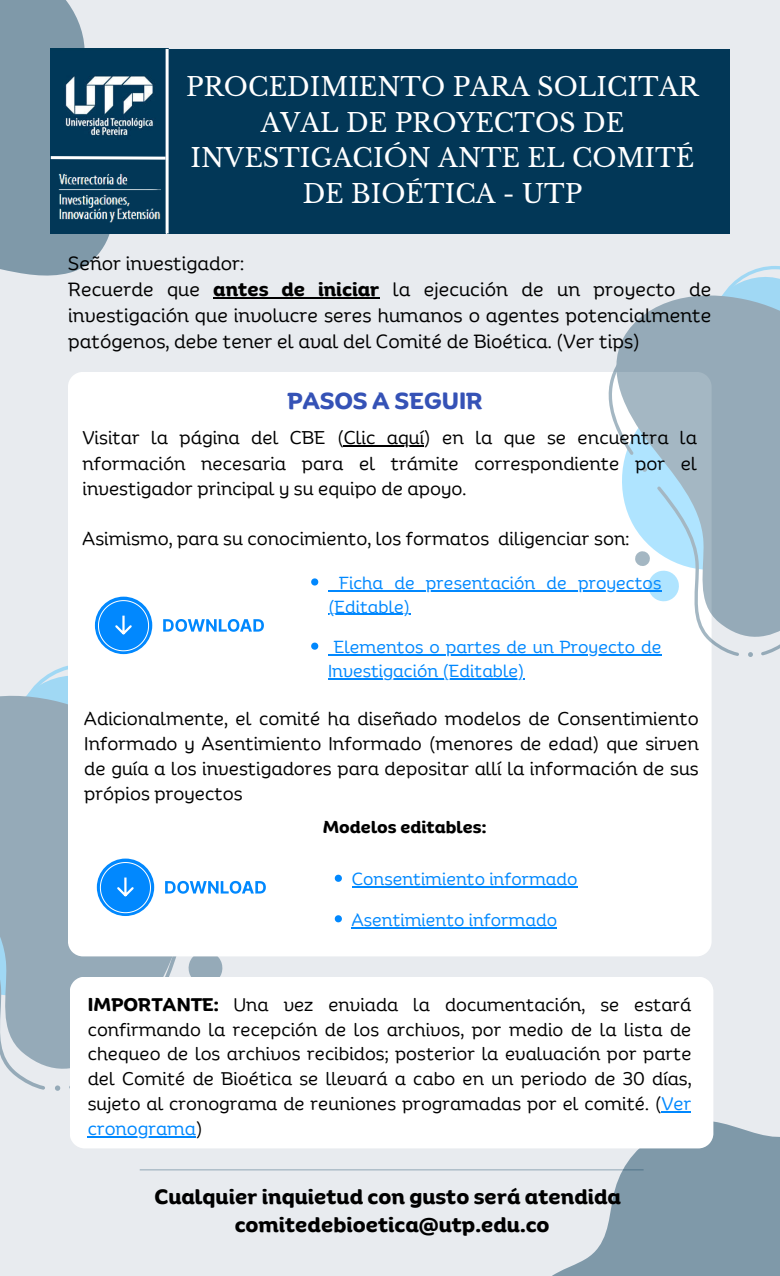
<style>
.page{position:relative;width:780px;height:1276px;background:#e8ebef}
.page>*{position:absolute;margin:0;border:0;box-sizing:border-box;transform-origin:0 0}
.t1{font:25.55px/35.6px "Libre Baskerville";color:#fff;text-align:center}
.t2{font:700 22.55px "Binate Display";color:#3552b6}
.t3{font:700 20.2px/28.1px "Binate Display";color:#000;text-align:center}
.t4{font:18.6px/25.9px "Binate Display";color:#000;text-align:justify}
.t5{font:18px/25.1px "Binate Display";color:#000;text-align:justify}
.t6{font:17.8px/24.8px "Binate Display";color:#000;text-align:justify}
.t7{font:17px/23.6px "Binate Display";color:#0188fe}
.t8{font:700 16.5px "Binate Display";color:#000}
.s1{font-weight:700}
.s2{color:#0188fe}
</style>
<div class="page">
<svg style="left:499px;top:1121px;width:281px;height:155px;fill:#7f99a9"></svg>
<svg style="left:0;top:679px;width:176px;height:411px;background:#9db2bf"></svg>
<svg style="left:54px;top:1085px;width:7px;height:6px"></svg>
<svg style="left:188px;top:956px;width:35px;height:20px"></svg>
<div style="left:68px;top:372px;width:643px;height:584px;background:#fff"></div>
<div style="left:567px;top:372px;width:24px;height:229px;background:#fff"></div>
<div style="left:580px;top:372px;width:11px;height:214px;background:#fff"></div>
<svg style="left:591px;top:266px;width:189px;height:417px"></svg>
<svg style="left:591px;top:280px;width:189px;height:380px;background:#b7c7d2"></svg>
<svg style="left:747px;top:651px;width:6px;height:6px"></svg>
<svg style="left:641px;top:466px;width:6px;height:6px"></svg>
<svg style="left:633px;top:478px;width:106px;height:188px;background:#c7dce8"></svg>
<svg style="left:0;top:0;width:169px;height:276px"></svg>
<div style="left:167px;top:49px;width:563px;height:184px;background:#023757"></div>
<hr style="left:166px;top:49px;width:3px;height:184px;background:#fff">
<hr style="left:344px;top:445px;width:80px;height:2px;background:#000">
<hr style="left:213px;top:297px;width:166px;height:2px;background:#000">
<hr style="left:140px;top:1169px;width:503px;height:1px;background:#023757">
<div style="left:95px;top:597px;width:57px;height:57px;background:#0188fe;border-radius:50%"></div>
<svg style="left:98px;top:600px;width:179px;height:51px"></svg>
<svg style="left:311px;top:578px;width:7px;height:7px"></svg>
<hr style="left:339px;top:590px;width:322px;height:1px;background:#0188fe">
<hr style="left:328px;top:614px;width:82px;height:1px;background:#0188fe">
<svg style="left:311px;top:642px;width:7px;height:8px"></svg>
<svg style="left:328px;top:654px;width:6px;height:2px"></svg>
<hr style="left:334px;top:654px;width:327px;height:2px;background:#0188fe">
<hr style="left:328px;top:678px;width:196px;height:1px;background:#0188fe">
<svg style="left:97px;top:858px;width:57px;height:58px"></svg>
<svg style="left:100px;top:862px;width:179px;height:51px;background:#b0dafe"></svg>
<svg style="left:335px;top:875px;width:7px;height:7px"></svg>
<hr style="left:352px;top:886px;width:225px;height:2px;background:#0188fe">
<svg style="left:335px;top:915px;width:7px;height:7px"></svg>
<hr style="left:352px;top:927px;width:205px;height:1px;background:#0188fe">
<div style="left:70px;top:976px;width:643px;height:172px;background:#fff"></div>
<hr style="left:661px;top:1111px;width:30px;height:1px;background:#0188fe">
<hr style="left:88px;top:1136px;width:108px;height:1px;background:#0188fe">
<p class="t1" style="left:186px;top:69px;width:514px">PROCEDIMIENTO PARA SOLICITAR<br>AVAL DE PROYECTOS DE<br>INVESTIGACIÓN ANTE EL COMITÉ<br>DE BIOÉTICA - UTP</p>
<p class="t4" style="left:68px;top:248px;width:177px">Señor investigador:</p>
<p class="t4" style="left:68px;top:274px;width:644px">Recuerde que <span class="s1">antes de iniciar</span> la ejecución de un proyecto de investigación que involucre seres humanos o agentes potencialmente patógenos, debe tener el aval del Comité de Bioética. (Ver tips)</p>
<p class="t2" style="left:287px;top:380px;width:197px">PASOS A SEGUIR</p>
<p class="t5" style="left:82px;top:423px;width:616px">Visitar la página del CBE (Clic aquí) en la que se encuentra la nformación necesaria para el trámite correspondiente por el investigador principal y su equipo de apoyo.</p>
<p class="t5" style="left:82px;top:523px;width:548px">Asimismo, para su conocimiento, los formatos diligenciar son:</p>
<p class="t7" style="left:328px;top:569px;width:335px;text-indent:11px">Ficha de presentación de proyectos (Editable)</p>
<p class="t7" style="left:328px;top:633px;width:335px;text-indent:6px">Elementos o partes de un Proyecto de<br>Investigación (Editable)</p>
<p class="t5" style="left:84px;top:703px;width:616px">Adicionalmente, el comité ha diseñado modelos de Consentimiento Informado y Asentimiento Informado (menores de edad) que sirven de guía a los investigadores para depositar allí la información de sus própios proyectos</p>
<p class="t8" style="left:323px;top:812px;width:165px">Modelos editables:</p>
<p class="t7" style="left:352px;top:865px;width:227px">Consentimiento informado</p>
<p class="t7" style="left:352px;top:905px;width:207px">Asentimiento informado</p>
<p class="t6" style="left:88px;top:990px;width:605px"><span class="s1">IMPORTANTE:</span> Una vez enviada la documentación, se estará confirmando la recepción de los archivos, por medio de la lista de chequeo de los archivos recibidos; posterior la evaluación por parte del Comité de Bioética se llevará a cabo en un periodo de 30 días, sujeto al cronograma de reuniones programadas por el comité. (<span class="s2">Ver cronograma</span>)</p>
<p class="t3" style="left:154px;top:1180px;width:468px">Cualquier inquietud con gusto será atendida comitedebioetica@utp.edu.co</p>
</div>
